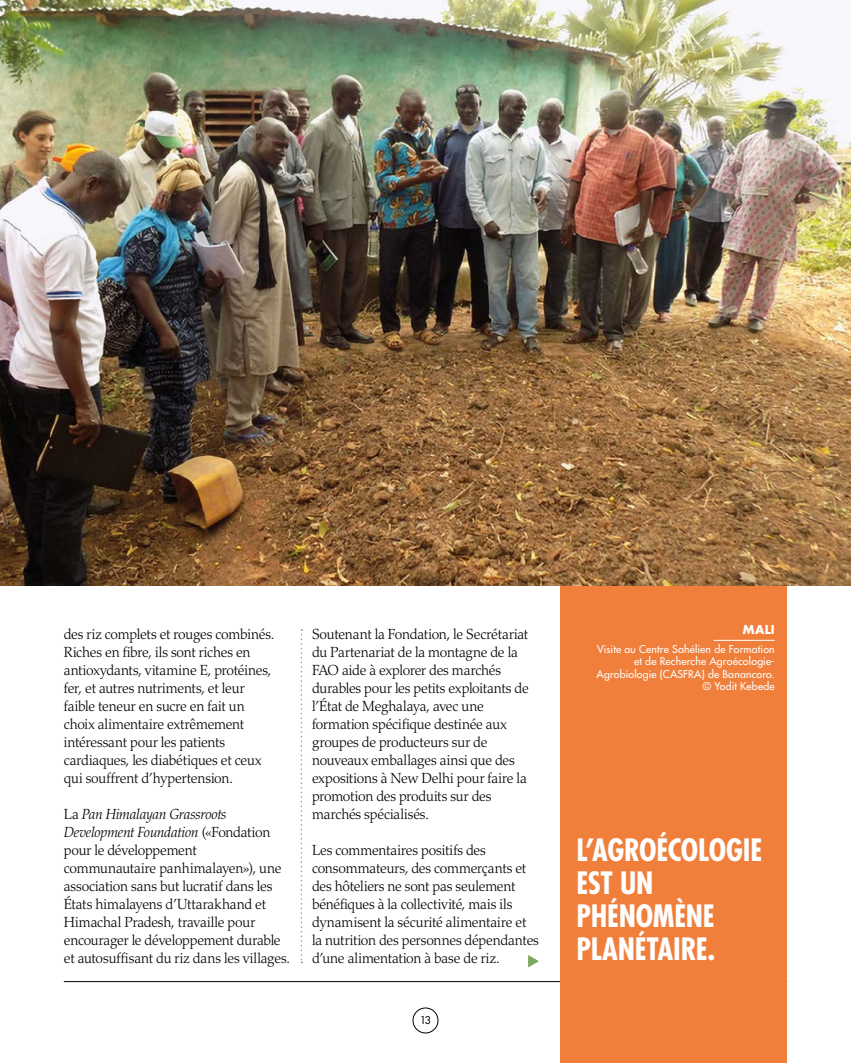
<style>
.page{position:relative;width:851px;height:1063px;background:#fff}
.page>*{position:absolute;margin:0;border:0;box-sizing:border-box;transform-origin:0 0}
.PULLQUOTE{font:700 condensed 30px/33px "Futura Std";letter-spacing:-.005em;color:#fff}
.TEXT__FR{font:300 14.7px/18px "Palatino LT Std";letter-spacing:-.015em;color:#000;scale:.96 1}
.CAPTIONS_TITLE_W_DX{font:700 12px "Futura Std";color:#fff}
.t1{font:500 10.5px/12.6px "Futura Std";letter-spacing:.02em;color:#fff;text-align:right}
.t2{font:10.5px "Futura Std";color:#000}
.s1{font-style:italic}
</style>
<div class="page">
<div style="left:412px;top:1008px;width:26px;height:25px;border:1px solid #000;border-radius:50%"></div>
<hr style="left:64px;top:981px;width:723px;height:1px;background:#000">
<div style="left:560px;top:563px;width:227px;height:500px;background:#f07f3c"></div>
<img style="left:0;top:0;width:850px;height:585px">
<svg style="left:300px;top:629px;width:2px;height:334px"></svg>
<hr style="left:713px;top:640px;width:61px;height:1px;background:#fff">
<svg style="left:528px;top:955px;width:11px;height:12px"></svg>
<p class="TEXT__FR" style="left:64px;top:625px;width:221px">des riz complets et rouges combinés.<br>Riches en fibre, ils sont riches en antioxydants, vitamine E, protéines, fer, et autres nutriments, et leur faible teneur en sucre en fait un choix alimentaire extrêmement intéressant pour les patients cardiaques, les diabétiques et ceux qui souffrent d’hypertension.</p>
<p class="TEXT__FR" style="left:64px;top:805px;width:237px">La <span class="s1">Pan Himalayan Grassroots Development Foundation</span> («Fondation pour le développement communautaire panhimalayen»), une association sans but lucratif dans les États himalayens d’Uttarakhand et Himachal Pradesh, travaille pour encourager le développement durable et autosuffisant du riz dans les villages.</p>
<p class="TEXT__FR" style="left:312px;top:625px;width:227px">Soutenant la Fondation, le Secrétariat du Partenariat de la montagne de la FAO aide à explorer des marchés durables pour les petits exploitants de l’État de Meghalaya, avec une formation spécifique destinée aux groupes de producteurs sur de nouveaux emballages ainsi que des expositions à New Delhi pour faire la promotion des produits sur des marchés spécialisés.</p>
<p class="TEXT__FR" style="left:312px;top:841px;width:238px">Les commentaires positifs des consommateurs, des commerçants et des hôteliers ne sont pas seulement bénéfiques à la collectivité, mais ils dynamisent la sécurité alimentaire et la nutrition des personnes dépendantes d’une alimentation à base de riz.</p>
<p class="t2" style="left:419px;top:1014px;width:13px">13</p>
<p class="CAPTIONS_TITLE_W_DX" style="left:742px;top:621px;width:33px">MALI</p>
<p class="t1" style="left:596px;top:642px;width:180px">Visite au Centre Sahélien de Formation et de Recherche Agroécologie-<br>Agrobiologie (CASFRA) de Banancoro.</p>
<p class="t1" style="left:702px;top:680px;width:73px">© Yodit Kebede</p>
<p class="PULLQUOTE" style="left:576px;top:834px;width:187px">L’AGROÉCOLOGIE<br>EST UN<br>PHÉNOMÈNE<br>PLANÉTAIRE.</p>
</div>
